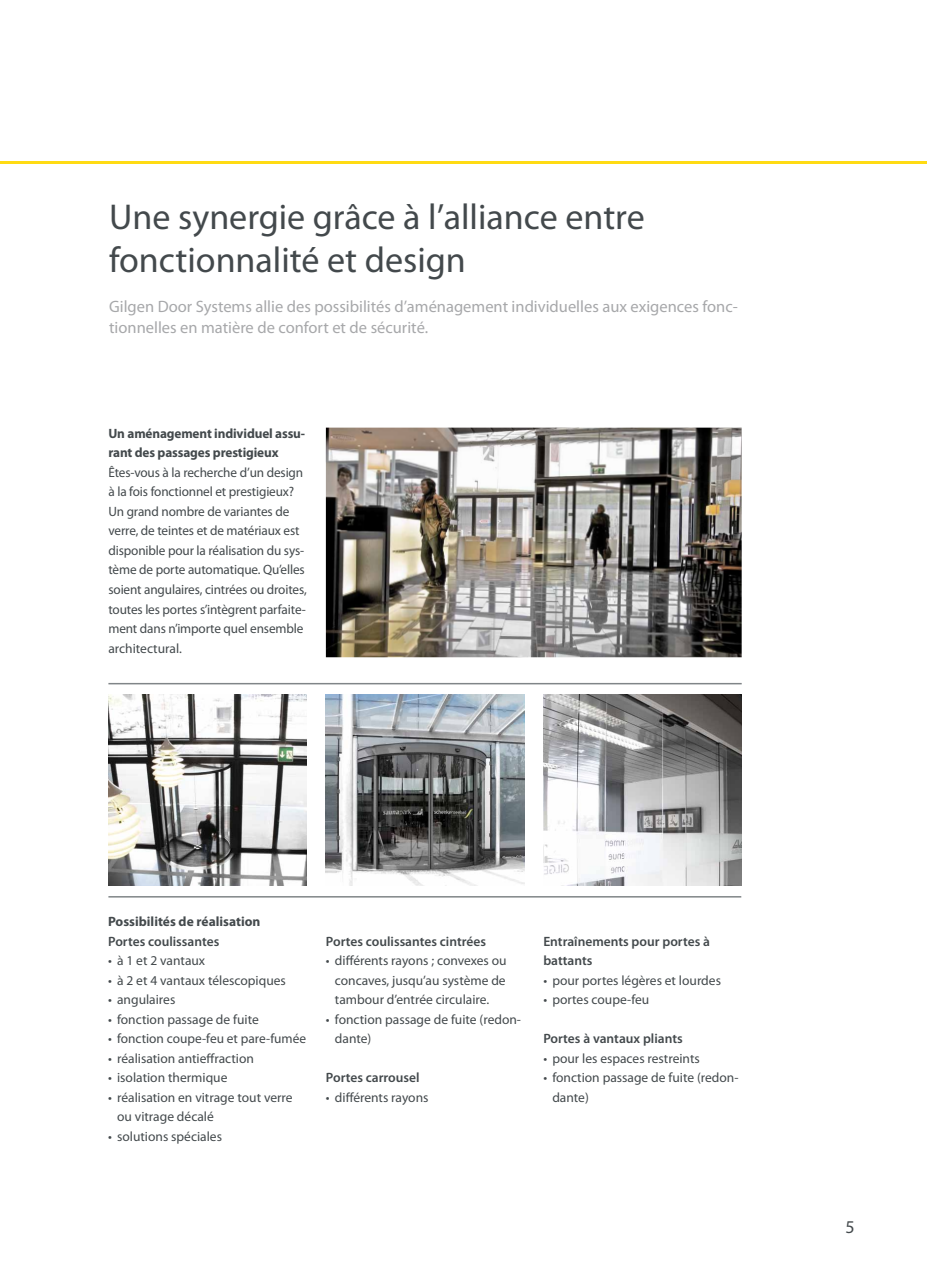
<style>
.page{position:relative;width:927px;height:1285px;background:#fff}
.page>*{position:absolute;margin:0;border:0;box-sizing:border-box;transform-origin:0 0}
.t1{font:36px/42.8px "Myriad Pro";color:#43494c}
.t2{font:18px "Myriad Pro";color:#43494c}
.t3{font:16.5px/21px "Myriad Pro";color:#a7a8aa}
.t4{font:13.5px/19.5px "Myriad Pro";color:#43494c}
.t5{font:600 13.5px/19.5px "Myriad Pro";color:#43494c}
.t6{font:700 13.5px/19.5px "Myriad Pro";letter-spacing:-.01em;color:#43494c}
</style>
<div class="page">
<img style="left:543px;top:694px;width:199px;height:191px">
<img style="left:108px;top:694px;width:199px;height:191px">
<img style="left:326px;top:694px;width:198px;height:191px">
<img style="left:326px;top:427px;width:416px;height:230px">
<hr style="left:108px;top:682px;width:634px;height:2px;background:#808588">
<hr style="left:108px;top:895px;width:633px;height:2px;background:#808588">
<hr style="left:0;top:161px;width:927px;height:3px;background:#ffdb13">
<h1 class="t1" style="left:109px;top:195px;width:537px">Une synergie grâce à l’alliance entre fonctionnalité et design</h1>
<p class="t3" style="left:109px;top:296px;width:630px">Gilgen Door Systems allie des possibilités d’aménagement individuelles aux exigences fonc&shy;tionnelles en matière de confort et de sécurité.</p>
<p class="t6" style="left:108px;top:423px;width:198px">Un aménagement individuel assu&shy;rant des passages prestigieux</p>
<p class="t4" style="left:108px;top:462px;width:200px">Êtes-vous à la recherche d’un design à la fois fonctionnel et prestigieux?<br>Un grand nombre de variantes de verre, de teintes et de matériaux est disponible pour la réalisation du sys&shy;tème de porte automatique. Qu’elles soient angulaires, cintrées ou droites, toutes les portes s’intègrent parfaite&shy;ment dans n’importe quel ensemble architectural.</p>
<p class="t6" style="left:108px;top:911px;width:154px">Possibilités de réalisation</p>
<p class="t5" style="left:108px;top:930px;width:113px">Portes coulissantes</p>
<p class="t4" style="left:108px;top:950px;width:99px">• à 1 et 2 vantaux</p>
<p class="t4" style="left:108px;top:970px;width:179px">• à 2 et 4 vantaux télescopiques</p>
<p class="t4" style="left:108px;top:989px;width:69px">• angulaires</p>
<p class="t4" style="left:108px;top:1009px;width:152px">• fonction passage de fuite</p>
<p class="t4" style="left:108px;top:1028px;width:200px">• fonction coupe-feu et pare-fumée</p>
<p class="t4" style="left:108px;top:1048px;width:147px">• réalisation antieffraction</p>
<p class="t4" style="left:108px;top:1067px;width:121px">• isolation thermique</p>
<p class="t4" style="left:117px;top:1087px;width:177px;text-indent:-9px">• réalisation en vitrage tout verre ou vitrage décalé</p>
<p class="t4" style="left:108px;top:1126px;width:115px">• solutions spéciales</p>
<p class="t5" style="left:326px;top:930px;width:162px">Portes coulissantes cintrées</p>
<p class="t4" style="left:335px;top:950px;width:173px;text-align:justify;text-indent:-9px">• différents rayons ; convexes ou concaves, jusqu’au système de tambour d’entrée circulaire.</p>
<p class="t4" style="left:335px;top:1009px;width:188px;text-indent:-9px">• fonction passage de fuite (redon&shy;dante)</p>
<p class="t5" style="left:326px;top:1067px;width:95px">Portes carrousel</p>
<p class="t4" style="left:326px;top:1087px;width:104px">• différents rayons</p>
<p class="t5" style="left:543px;top:930px;width:168px">Entraînements pour portes à battants</p>
<p class="t4" style="left:543px;top:970px;width:179px">• pour portes légères et lourdes</p>
<p class="t4" style="left:543px;top:989px;width:107px">• portes coupe-feu</p>
<p class="t5" style="left:543px;top:1028px;width:141px">Portes à vantaux pliants</p>
<p class="t4" style="left:543px;top:1048px;width:158px">• pour les espaces restreints</p>
<p class="t4" style="left:552px;top:1067px;width:188px;text-indent:-9px">• fonction passage de fuite (redon&shy;dante)</p>
<h2 class="t2" style="left:845px;top:1215px;width:11px">5</h2>
</div>
